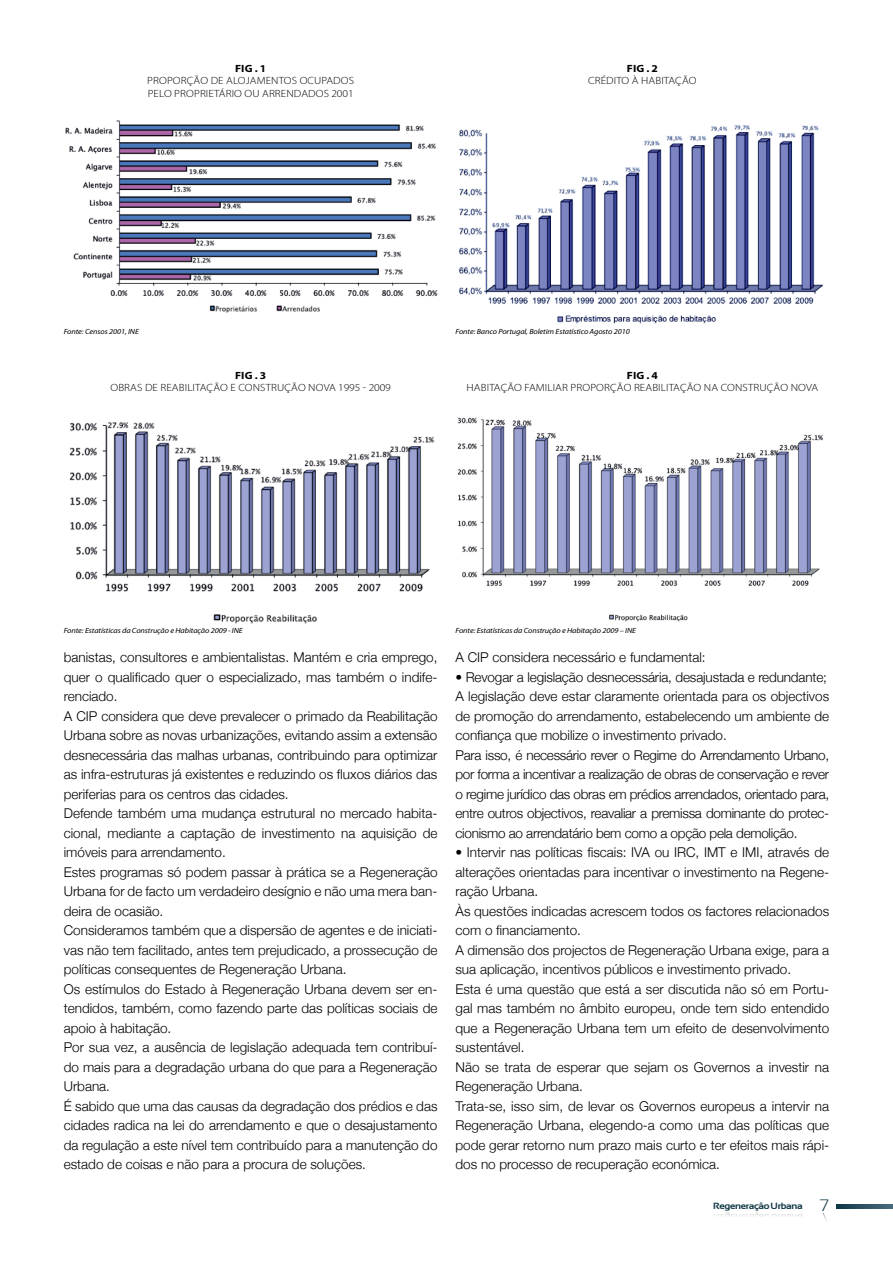
<style>
.page{position:relative;width:893px;height:1263px;background:#fff}
.page>*{position:absolute;margin:0;border:0;box-sizing:border-box;transform-origin:0 0}
.t1{font:300 13.5px/19.5px "Helvetica Neue";color:#000}
.t2{font:300 13.5px/19.5px "Helvetica Neue";letter-spacing:-.02em;color:#000}
.t3{font:300 10.5px/12.6px "Myriad Pro";letter-spacing:.01em;color:#000;scale:1.1 1}
.t4{font:700 10.5px "Myriad Pro";letter-spacing:.01em;color:#000;scale:1.1 1}
.t5{font:700 9px "Sansation";color:#0d3644;scale:1.1 1}
.t6{font:italic 7.5px "Myriad Pro";letter-spacing:-.01em;color:#000;scale:1.1 1}
.s1{font-weight:300;font-size:16.5px;color:#fff}
</style>
<div class="page">
<img style="left:65px;top:120px;width:372px;height:193px">
<img style="left:459px;top:125px;width:364px;height:199px">
<img style="left:69px;top:422px;width:366px;height:202px">
<img style="left:457px;top:417px;width:366px;height:205px">
<svg style="left:837px;top:1205px;width:56px;height:3px"></svg>
<p class="t4" style="left:235px;top:62px;width:30px">fig . 1</p>
<p class="t3" style="left:147px;top:75px;width:190px">PROPORÇÃO DE ALOJAMENTOS OCUPADOS<br>PELO PROPRI ETÁRIO OU ARRENDADOS 2001</p>
<p class="t4" style="left:627px;top:62px;width:30px">fig . 2</p>
<p class="t3" style="left:588px;top:75px;width:100px">CRÉDITO À HA BITAÇÃO</p>
<p class="t6" style="left:64px;top:327px;width:70px">Fonte: Censos 2001, INE</p>
<p class="t4" style="left:235px;top:369px;width:30px">fig . 3</p>
<p class="t3" style="left:110px;top:382px;width:256px">OBRAS DE REABI LITAÇÃO E CONSTRUÇÃO N OVA 1995 - 2009</p>
<p class="t6" style="left:455px;top:327px;width:160px">Fonte: Banco Portugal, Boletim Estatístico Agosto 2010</p>
<p class="t4" style="left:627px;top:369px;width:30px">fig . 4</p>
<p class="t3" style="left:467px;top:382px;width:316px">HABITAÇÃO FAMI LIAR PROPORÇÃO REABI LITAÇÃO NA CONSTRUÇÃO N OVA</p>
<p class="t6" style="left:64px;top:627px;width:164px">Fonte: Estatísticas da Construção e Habitação 2009 - INE</p>
<p class="t6" style="left:455px;top:627px;width:166px">Fonte: Estatísticas da Construção e Habitação 2009 – INE</p>
<p class="t1" style="left:64px;top:648px;width:375px">banistas, consultores e ambientalistas. Mantém e cria emprego, quer o qualificado quer o especializado, mas também o indife&shy;renciado.<br>A CIP considera que deve prevalecer o primado da Reabilitação Urbana sobre as novas urbanizações, evitando assim a extensão desnecessária das malhas urbanas, contribuindo para optimizar as infra-estruturas já existentes e reduzindo os fluxos diários das periferias para os centros das cidades.<br>Defende também uma mudança estrutural no mercado habita&shy;cional, mediante a captação de investimento na aquisição de imóveis para arrendamento.<br>Estes programas só podem passar à prática se a Regeneração Urbana for de facto um verdadeiro desígnio e não uma mera ban&shy;deira de ocasião.<br>Consideramos também que a dispersão de agentes e de iniciati&shy;vas não tem facilitado, antes tem prejudicado, a prossecução de políticas consequentes de Regeneração Urbana.<br>Os estímulos do Estado à Regeneração Urbana devem ser en&shy;tendidos, também, como fazendo parte das políticas sociais de apoio à habitação.<br>Por sua vez, a ausência de legislação adequada tem contribuí&shy;do mais para a degradação urbana do que para a Regeneração Urbana.<br>É sabido que uma das causas da degradação dos prédios e das cidades radica na lei do arrendamento e que o desajustamento da regulação a este nível tem contribuído para a manutenção do estado de coisas e não para a procura de soluções.</p>
<p class="t1" style="left:455px;top:647px;width:252px">A CIP considera necessário e fundamental:</p>
<p class="t2" style="left:455px;top:667px;width:375px">• Revogar a legislação desnecessária, desajustada e redundante; A legislação deve estar claramente orientada para os objectivos de promoção do arrendamento, estabelecendo um ambiente de confiança que mobilize o investimento privado.<br>Para isso, é necessário rever o Regime do Arrendamento Urbano, por forma a incentivar a realização de obras de conservação e rever o regime jurídico das obras em prédios arrendados, orientado para, entre outros objectivos, reavaliar a premissa dominante do protec&shy;cionismo ao arrendatário bem como a opção pela demolição.</p>
<p class="t1" style="left:455px;top:842px;width:375px">• Intervir nas políticas fiscais: IVA ou IRC, IMT e IMI, através de alterações orientadas para incentivar o investimento na Regene&shy;ração Urbana.<br>Às questões indicadas acrescem todos os factores relacionados com o financiamento.<br>A dimensão dos projectos de Regeneração Urbana exige, para a sua aplicação, incentivos públicos e investimento privado.<br>Esta é uma questão que está a ser discutida não só em Portu&shy;gal mas também no âmbito europeu, onde tem sido entendido que a Regeneração Urbana tem um efeito de desenvolvimento sustentável.<br>Não se trata de esperar que sejam os Governos a investir na Regeneração Urbana.<br>Trata-se, isso sim, de levar os Governos europeus a intervir na Regeneração Urbana, elegendo-a como uma das políticas que pode gerar retorno num prazo mais curto e ter efeitos mais rápi&shy;dos no processo de recuperação económica.</p>
<p class="t5" style="left:713px;top:1201px;width:107px">RegeneraçãoUrbana <span class="s1">7</span></p>
</div>
